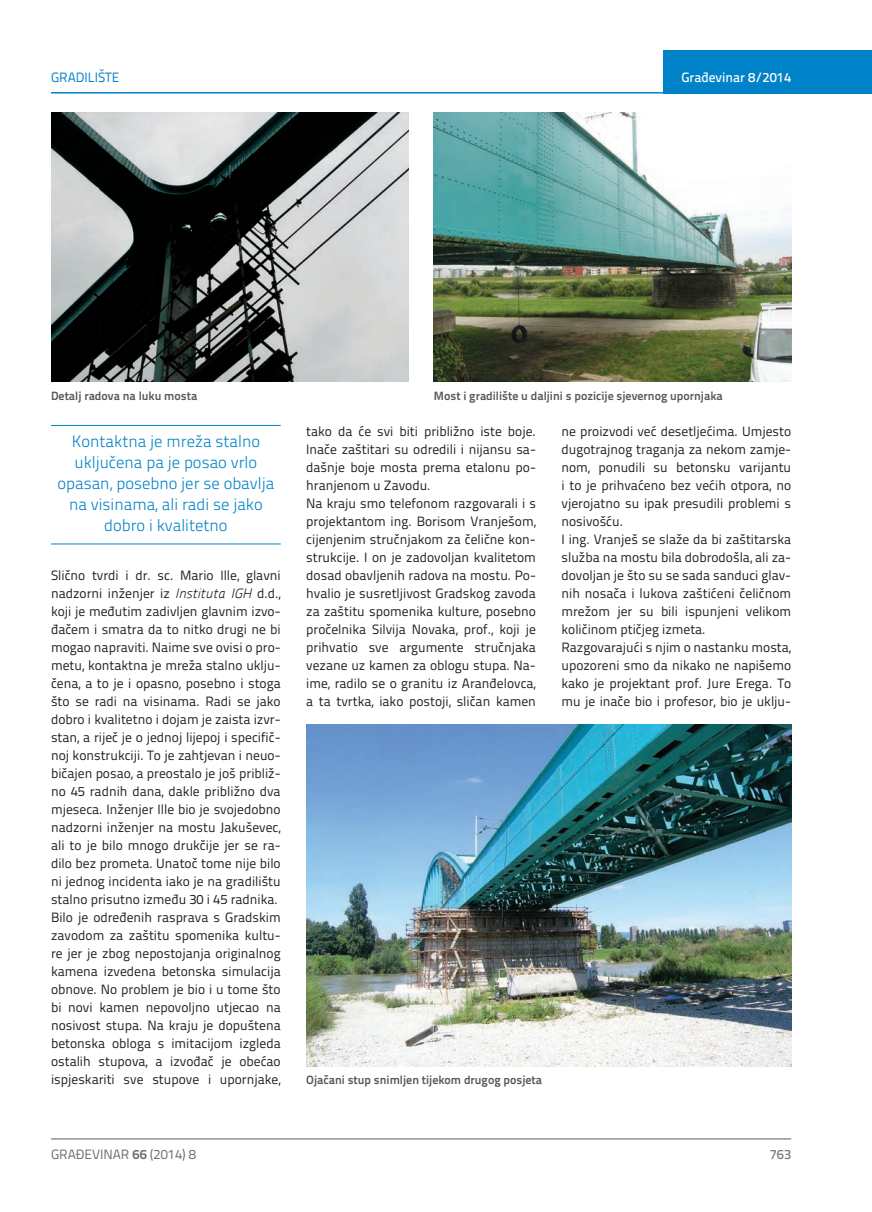
<style>
.page{position:relative;width:872px;height:1212px;background:#fff}
.page>*{position:absolute;margin:0;border:0;box-sizing:border-box;transform-origin:0 0}
.t1{font:300 16.5px/21px "Titillium Text 22 L";color:#0082c8;text-align:center}
.t2{font:13.5px/18px "Titillium Text 22 L";color:#231f20}
.t3{font:13.5px "Titillium Text 22 L";color:#6c6d70}
.t4{font:500 13.5px "Titillium Text 22 L";color:#fff}
.t5{font:13.5px "Titillium Text 22 L";color:#0082c8}
.t6{font:500 13.5px "Titillium Text 22 L";color:#787a7d}
.t7{font:700 12px "Titillium Text 22 L";color:#57585a}
.s1{font-family:"Panefresco 250 wt";font-style:italic}
.s2{font-weight:700}
</style>
<div class="page">
<hr style="left:51px;top:1139px;width:740px;height:1px;background:#57585a">
<div style="left:663px;top:50px;width:209px;height:44px;background:#0082c8"></div>
<hr style="left:51px;top:92px;width:821px;height:2px;background:#0082c8">
<hr style="left:51px;top:425px;width:230px;height:1px;background:#0082c8">
<hr style="left:51px;top:544px;width:230px;height:1px;background:#0082c8">
<img style="left:51px;top:113px;width:357px;height:269px">
<img style="left:306px;top:724px;width:485px;height:342px">
<img style="left:434px;top:113px;width:357px;height:269px">
<p class="t5" style="left:51px;top:68px;width:70px">GRADILIŠTE</p>
<p class="t4" style="left:681px;top:67px;width:111px">Građevinar 8/2014</p>
<p class="t7" style="left:51px;top:386px;width:148px">Detalj radova na luku mosta</p>
<p class="t1" style="left:57px;top:429px;width:218px">Kontaktna je mreža stalno uključena pa je posao vrlo opasan, posebno jer se obavlja na visinama, ali radi se jako dobro i kvalitetno</p>
<p class="t2" style="left:51px;top:565px;width:231px">Slično tvrdi i dr. sc. Mario Ille, glavni nadzorni inženjer iz <span class="s1">Instituta IGH</span> d.d., koji je međutim zadivljen glavnim izvo&shy;đačem i smatra da to nitko drugi ne bi mogao napraviti. Naime sve ovisi o pro&shy;metu, kontaktna je mreža stalno uklju&shy;čena, a to je i opasno, posebno i stoga što se radi na visinama. Radi se jako dobro i kvalitetno i dojam je zaista izvr&shy;stan, a riječ je o jednoj lijepoj i specifič&shy;noj konstrukciji. To je zahtjevan i neuo&shy;bičajen posao, a preostalo je još približ&shy;no 45 radnih dana, dakle približno dva mjeseca. Inženjer Ille bio je svojedobno nadzorni inženjer na mostu Jakuševec, ali to je bilo mnogo drukčije jer se ra&shy;dilo bez prometa. Unatoč tome nije bilo ni jednog incidenta iako je na gradilištu stalno prisutno između 30 i 45 radnika.<br>Bilo je određenih rasprava s Gradskim zavodom za zaštitu spomenika kultu&shy;re jer je zbog nepostojanja originalnog kamena izvedena betonska simulacija obnove. No problem je bio i u tome što bi novi kamen nepovoljno utjecao na nosivost stupa. Na kraju je dopuštena betonska obloga s imitacijom izgleda ostalih stupova, a izvođač je obećao ispjeskariti sve stupove i upornjake,</p>
<p class="t7" style="left:434px;top:386px;width:290px">Most i gradilište u daljini s pozicije sjevernog upornjaka</p>
<p class="t2" style="left:306px;top:421px;width:231px">tako da će svi biti približno iste boje.<br>Inače zaštitari su odredili i nijansu sa&shy;dašnje boje mosta prema etalonu po&shy;hranjenom u Zavodu.<br>Na kraju smo telefonom razgovarali i s projektantom ing. Borisom Vranješom, cijenjenim stručnjakom za čelične kon&shy;strukcije. I on je zadovoljan kvalitetom dosad obavljenih radova na mostu. Po&shy;hvalio je susretljivost Gradskog zavoda za zaštitu spomenika kulture, posebno pročelnika Silvija Novaka, prof., koji je prihvatio sve argumente stručnjaka vezane uz kamen za oblogu stupa. Na&shy;ime, radilo se o granitu iz Aranđelovca, a ta tvrtka, iako postoji, sličan kamen</p>
<p class="t2" style="left:561px;top:421px;width:231px">ne proizvodi već desetljećima. Umjesto dugotrajnog traganja za nekom zamje&shy;nom, ponudili su betonsku varijantu i to je prihvaćeno bez većih otpora, no vjerojatno su ipak presudili problemi s nosivošću.<br>I ing. Vranješ se slaže da bi zaštitarska služba na mostu bila dobrodošla, ali za&shy;dovoljan je što su se sada sanduci glav&shy;nih nosača i lukova zaštićeni čeličnom mrežom jer su bili ispunjeni velikom količinom ptičjeg izmeta.<br>Razgovarajući s njim o nastanku mosta, upozoreni smo da nikako ne napišemo kako je projektant prof. Jure Erega. To mu je inače bio i profesor, bio je uklju-</p>
<p class="t7" style="left:306px;top:1071px;width:237px">Ojačani stup snimljen tijekom drugog posjeta</p>
<p class="t3" style="left:51px;top:1144px;width:146px">GRAĐEVINAR <span class="s2">66</span> (2014) 8</p>
<p class="t6" style="left:769px;top:1144px;width:23px">763</p>
</div>
